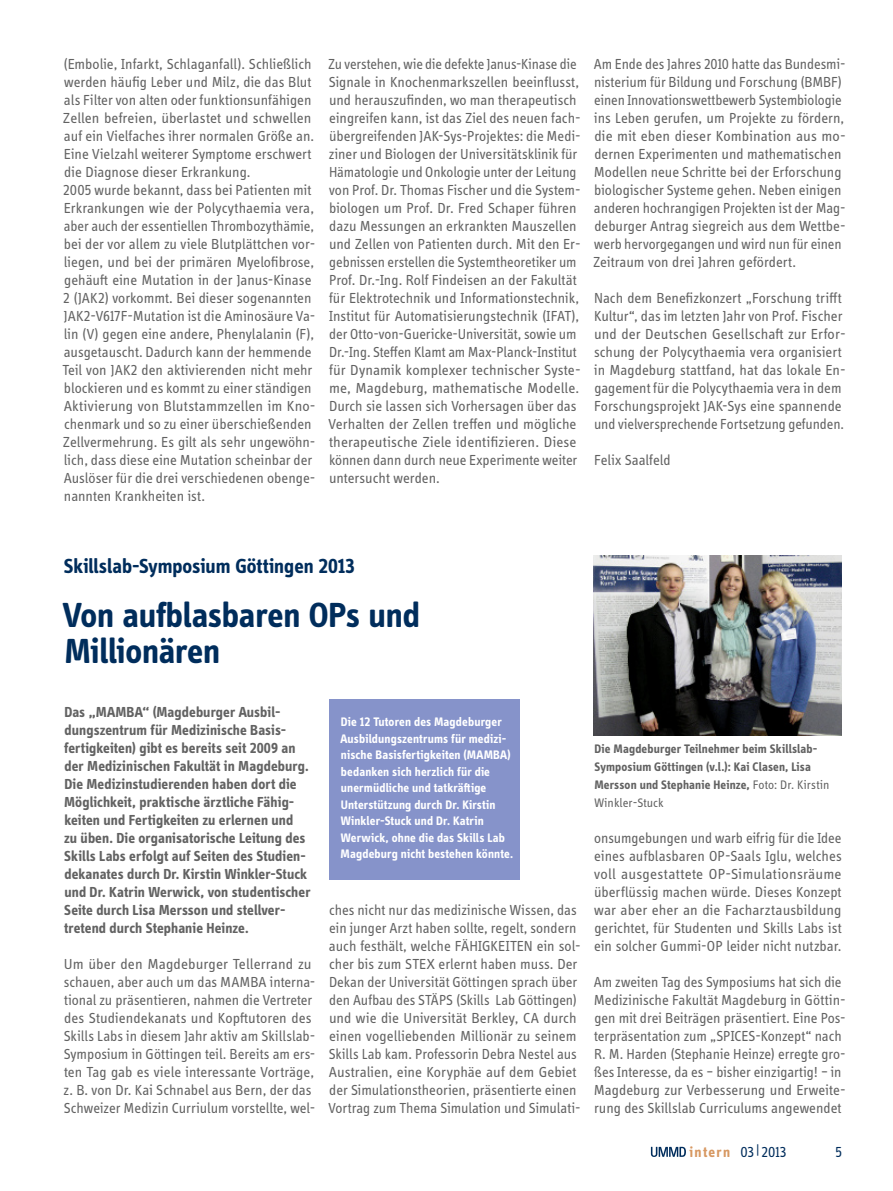
<style>
.page{position:relative;width:893px;height:1191px;background:#fff}
.page>*{position:absolute;margin:0;border:0;box-sizing:border-box;transform-origin:0 0}
.t1{font:700 36px/36px "Info Display OT";letter-spacing:-.005em;color:#002d5c}
.t2{font:700 21px "Info Display OT";color:#002d5c}
.t3{font:15px/18px "Info Display OT";color:#626262}
.t4{font:700 15px/18px "Info Display OT";letter-spacing:.005em;color:#626262}
.t5{font:15px "Info Display OT";color:#002d5c}
.t6{font:700 12.75px/16.5px "Info Display OT";letter-spacing:.015em;color:#fff}
.t7{font:700 12.75px/18px "Info Display OT";letter-spacing:.015em;color:#626262}
.s1{font-weight:400}
.s2{font-weight:700;color:#d79862}
</style>
<div class="page">
<div style="left:329px;top:699px;width:191px;height:180px;background:#8693ca"></div>
<img style="left:594px;top:555px;width:248px;height:180px">
<svg style="left:651px;top:1146px;width:35px;height:11px"></svg>
<p class="t3" style="left:62px;top:55px;width:255px">(Embolie, Infarkt, Schlaganfall). Schließlich werden häufig Leber und Milz, die das Blut als Filter von alten oder funktionsunfähigen Zellen befreien, überlastet und schwellen auf ein Vielfaches ihrer normalen Größe an.<br>Eine Vielzahl weiterer Symptome erschwert die Diagnose dieser Erkrankung.<br>2005 wurde bekannt, dass bei Patienten mit Erkrankungen wie der Polycythaemia vera, aber auch der essentiellen Thrombozythämie, bei der vor allem zu viele Blutplättchen vor&shy;liegen, und bei der primären Myelofibrose, gehäuft eine Mutation in der Janus-Kinase 2 (JAK2) vorkommt. Bei dieser sogenannten JAK2-V617F-Mutation ist die Aminosäure Va&shy;lin (V) gegen eine andere, Phenylalanin (F), ausgetauscht. Dadurch kann der hemmende Teil von JAK2 den aktivierenden nicht mehr blockieren und es kommt zu einer ständigen Aktivierung von Blutstammzellen im Kno&shy;chenmark und so zu einer überschießenden Zellvermehrung. Es gilt als sehr ungewöhn&shy;lich, dass diese eine Mutation scheinbar der Auslöser für die drei verschiedenen obenge&shy;nannten Krankheiten ist.</p>
<p class="t3" style="left:328px;top:55px;width:254px">Zu verstehen, wie die defekte Janus-Kinase die Signale in Knochenmarkszellen beeinflusst, und herauszufinden, wo man therapeutisch eingreifen kann, ist das Ziel des neuen fach&shy;übergreifenden JAK-Sys-Projektes: die Medi&shy;ziner und Biologen der Universitätsklinik für Hämatologie und Onkologie unter der Leitung von Prof. Dr. Thomas Fischer und die System&shy;biologen um Prof. Dr. Fred Schaper führen dazu Messungen an erkrankten Mauszellen und Zellen von Patienten durch. Mit den Er&shy;gebnissen erstellen die Systemtheoretiker um Prof. Dr.-Ing. Rolf Findeisen an der Fakultät für Elektrotechnik und Informationstechnik, Institut für Automatisierungstechnik (IFAT), der Otto-von-Guericke-Universität, sowie um Dr.-Ing. Steffen Klamt am Max-Planck-Institut für Dynamik komplexer technischer Syste&shy;me, Magdeburg, mathematische Modelle.<br>Durch sie lassen sich Vorhersagen über das Verhalten der Zellen treffen und mögliche therapeutische Ziele identifizieren. Diese können dann durch neue Experimente weiter untersucht werden.</p>
<p class="t3" style="left:593px;top:55px;width:254px">Am Ende des Jahres 2010 hatte das Bundesmi&shy;nisterium für Bildung und Forschung (BMBF) einen Innovationswettbewerb Systembiologie ins Leben gerufen, um Projekte zu fördern, die mit eben dieser Kombination aus mo&shy;dernen Experimenten und mathematischen Modellen neue Schritte bei der Erforschung biologischer Systeme gehen. Neben einigen anderen hochrangigen Projekten ist der Mag&shy;deburger Antrag siegreich aus dem Wettbe&shy;werb hervorgegangen und wird nun für einen Zeitraum von drei Jahren gefördert.</p>
<p class="t3" style="left:594px;top:289px;width:253px">Nach dem Benefizkonzert „Forschung trifft Kultur“, das im letzten Jahr von Prof. Fischer und der Deutschen Gesellschaft zur Erfor&shy;schung der Polycythaemia vera organisiert in Magdeburg stattfand, hat das lokale En&shy;gagement für die Polycythaemia vera in dem Forschungsprojekt JAK-Sys eine spannende und vielversprechende Fortsetzung gefunden.</p>
<p class="t3" style="left:594px;top:451px;width:78px">Felix Saalfeld</p>
<h2 class="t2" style="left:64px;top:553px;width:292px">Skillslab-Symposium Göttingen 2013</h2>
<h1 class="t1" style="left:63px;top:597px;width:359px">Von aufblasbaren OPs und<br>Millionären</h1>
<p class="t4" style="left:64px;top:703px;width:248px">Das „MAMBA“ (Magdeburger Ausbil&shy;dungszentrum für Medizinische Basis&shy;fertigkeiten) gibt es bereits seit 2009 an der Medizinischen Fakultät in Magdeburg.<br>Die Medizinstudierenden haben dort die Möglichkeit, praktische ärztliche Fähig&shy;keiten und Fertigkeiten zu erlernen und<br>zu üben. Die organisatorische Leitung des Skills Labs erfolgt auf Seiten des Studien&shy;dekanates durch Dr. Kirstin Winkler-Stuck und Dr. Katrin Werwick, von studentischer Seite durch Lisa Mersson und stellver&shy;tretend durch Stephanie Heinze.</p>
<p class="t3" style="left:64px;top:955px;width:253px">Um über den Magdeburger Tellerrand zu schauen, aber auch um das MAMBA interna&shy;tional zu präsentieren, nahmen die Vertreter des Studiendekanats und Kopftutoren des Skills Labs in diesem Jahr aktiv am Skillslab-Symposium in Göttingen teil. Bereits am ers&shy;ten Tag gab es viele interessante Vorträge, z. B. von Dr. Kai Schnabel aus Bern, der das Schweizer Medizin Curriulum vorstellte, wel-</p>
<p class="t6" style="left:340px;top:713px;width:174px">Die 12 Tutoren des Magdeburger<br>Ausbildungszentrums für medizi&shy;nische Basisfertigkeiten (MAMBA) bedanken sich herzlich für die unermüdliche und tatkräftige<br>Unterstützung durch Dr. Kirstin<br>Winkler-Stuck und Dr. Katrin<br>Werwick, ohne die das Skills Lab<br>Magdeburg nicht bestehen könnte.</p>
<p class="t3" style="left:329px;top:901px;width:253px">ches nicht nur das medizinische Wissen, das ein junger Arzt haben sollte, regelt, sondern auch festhält, welche FÄHIGKEITEN ein sol&shy;cher bis zum STEX erlernt haben muss. Der Dekan der Universität Göttingen sprach über den Aufbau des STÄPS (Skills Lab Göttingen) und wie die Universität Berkley, CA durch einen vogelliebenden Millionär zu seinem Skills Lab kam. Professorin Debra Nestel aus Australien, eine Koryphäe auf dem Gebiet der Simulationstheorien, präsentierte einen Vortrag zum Thema Simulation und Simulati-</p>
<p class="t7" style="left:594px;top:740px;width:237px">Die Magdeburger Teilnehmer beim Skillslab-Symposium Göttingen (v.l.): Kai Clasen, Lisa Mersson und Stephanie Heinze, <span class="s1">Foto: Dr. Kirstin Winkler-Stuck</span></p>
<p class="t3" style="left:594px;top:829px;width:249px;text-align:justify">onsumgebungen und warb eifrig für die Idee eines aufblasbaren OP-Saals Iglu, welches voll ausgestattete OP-Simulationsräume überflüssig machen würde. Dieses Konzept war aber eher an die Facharztausbildung gerichtet, für Studenten und Skills Labs ist ein solcher Gummi-OP leider nicht nutzbar.</p>
<p class="t3" style="left:594px;top:973px;width:253px">Am zweiten Tag des Symposiums hat sich die Medizinische Fakultät Magdeburg in Göttin&shy;gen mit drei Beiträgen präsentiert. Eine Pos&shy;terpräsentation zum „SPICES-Konzept“ nach R. M. Harden (Stephanie Heinze) erregte gro&shy;ßes Interesse, da es – bisher einzigartig! – in Magdeburg zur Verbesserung und Erweite&shy;rung des Skillslab Curriculums angewendet</p>
<p class="t5" style="left:689px;top:1143px;width:99px"><span class="s2">intern</span> 03|2013</p>
<p class="t5" style="left:835px;top:1143px;width:8px">5</p>
</div>
